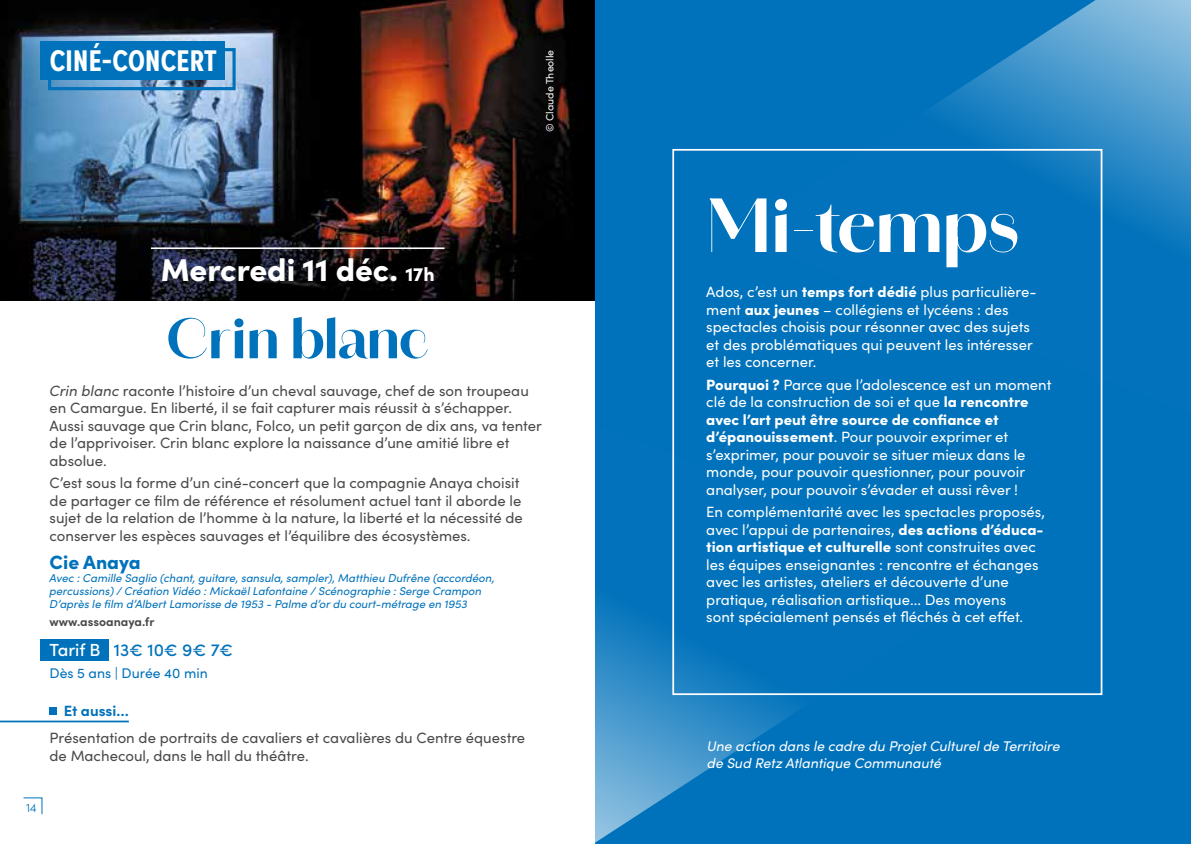
<style>
.page{position:relative;width:1191px;height:844px;background:#fff}
.page>*{position:absolute;margin:0;border:0;box-sizing:border-box;transform-origin:0 0}
.t1{font:700 70px "Amandine";color:#fff}
.t2{font:700 52.5px "Amandine";color:#0072bb}
.t3{font:900 31.5px "Sofia Pro";color:#fff}
.t4{font:700 29.93px "Sofia Pro Condensed";letter-spacing:.01em;color:#fff}
.t5{font:900 19.25px "Sofia Pro";color:#0072bb}
.t6{font:500 17.5px "Sofia Pro";color:#0072bb}
.t7{font:14.88px/17.5px "Sofia Pro";color:#fff}
.t8{font:14.88px/17.5px "Sofia Pro";color:#4a4a49}
.t9{font:700 14.88px "Sofia Pro";color:#0072bb}
.t10{font:italic 14px/16.8px "Sofia Pro";color:#fff}
.t11{font:14px "Sofia Pro";color:#0072bb}
.t12{font:700 12.25px "Sofia Pro";color:#4a4a49}
.t13{font:300 12.25px "Sofia Pro";color:#0072bb}
.t14{font:italic 11.38px/13.1px "Sofia Pro";color:#0072bb}
.t15{font:10.5px "Sofia Pro";color:#fff}
.s1{font-size:19.25px}
.s2{font-style:italic}
.s3{color:#fff}
.s4{font-weight:900}
</style>
<div class="page">
<img style="left:0;top:0;width:595px;height:300px">
<div style="left:595px;top:0;width:596px;height:843px;background:#0072bb"></div>
<hr style="left:151px;top:247px;width:293px;height:2px;background:#fff">
<div style="left:41px;top:639px;width:68px;height:22px;background:#0072bb"></div>
<hr style="left:0;top:720px;width:129px;height:2px;background:#0072bb">
<div style="left:50px;top:707px;width:7px;height:7px;background:#0072bb"></div>
<div style="left:41px;top:41px;width:184px;height:39px;background:#0072bb"></div>
<div style="left:48px;top:48px;width:188px;height:42px;border:3px solid #0072bb"></div>
<svg style="left:733px;top:0;width:458px;height:419px"></svg>
<svg style="left:595px;top:397px;width:402px;height:446px"></svg>
<div style="left:672px;top:149px;width:430px;height:545px;border:2px solid #fff"></div>
<svg style="left:23px;top:797px;width:20px;height:17px"></svg>
<h3 class="t4" style="left:50px;top:38px;width:169px">CINÉ-CONCERT</h3>
<p class="t15" style="left:542px;top:132px;width:84px;rotate:-90deg">© Claude Theolle</p>
<h3 class="t3" style="left:161px;top:245px;width:275px">Mercredi 11 déc. <span class="s1">17h</span></h3>
<h2 class="t2" style="left:166px;top:300px;width:264px">Crin blanc</h2>
<p class="t8" style="left:50px;top:381px;width:494px"><span class="s2">Crin blanc</span> raconte l’histoire d’un cheval sauvage, chef de son troupeau en Camargue. En liberté, il se fait capturer mais réussit à s’échapper.<br>Aussi sauvage que Crin blanc, Folco, un petit garçon de dix ans, va tenter de l’apprivoiser. Crin blanc explore la naissance d’une amitié libre et absolue.</p>
<p class="t8" style="left:50px;top:473px;width:475px">C’est sous la forme d’un ciné-concert que la compagnie Anaya choisit de partager ce film de référence et résolument actuel tant il aborde le sujet de la relation de l’homme à la nature, la liberté et la nécessité de conserver les espèces sauvages et l’équilibre des écosystèmes.</p>
<p class="t5" style="left:50px;top:546px;width:93px">Cie Anaya</p>
<p class="t14" style="left:50px;top:570px;width:447px">Avec : Camille Saglio (chant, guitare, sansula, sampler), Matthieu Dufrêne (accordéon, percussions) / Création Vidéo : Mickaël Lafontaine / Scénographie : Serge Crampon<br>D’après le film d’Albert Lamorisse de 1953 - Palme d’or du court-métrage en 1953</p>
<p class="t12" style="left:50px;top:612px;width:106px">www.assoanaya.fr</p>
<p class="t6" style="left:50px;top:637px;width:185px"><span class="s3">Tarif B</span> 13€ 10€ 9€ 7€</p>
<p class="t11" style="left:50px;top:663px;width:160px">Dès 5 ans | Durée 40 min</p>
<p class="t9" style="left:64px;top:698px;width:67px">Et aussi…</p>
<p class="t8" style="left:50px;top:728px;width:477px">Présentation de portraits de cavaliers et cavalières du Centre équestre de Machecoul, dans le hall du théâtre.</p>
<p class="t13" style="left:26px;top:798px;width:12px">14</p>
<h1 class="t1" style="left:706px;top:175px;width:315px">Mi-temps</h1>
<p class="t7" style="left:706px;top:282px;width:332px">Ados, c’est un <span class="s4">temps fort dédié</span> plus particulière&shy;ment <span class="s4">aux jeunes</span> – collégiens et lycéens : des spectacles choisis pour résonner avec des sujets et des problématiques qui peuvent les intéresser et les concerner.</p>
<p class="t7" style="left:706px;top:374px;width:347px"><span class="s4">Pourquoi ?</span> Parce que l’adolescence est un moment clé de la construction de soi et que <span class="s4">la rencontre avec l’art peut être source de confiance et d’épanouissement</span>. Pour pouvoir exprimer et s’exprimer, pour pouvoir se situer mieux dans le monde, pour pouvoir questionner, pour pouvoir analyser, pour pouvoir s’évader et aussi rêver !</p>
<p class="t7" style="left:706px;top:502px;width:340px">En complémentarité avec les spectacles proposés, avec l’appui de partenaires, <span class="s4">des actions d’éduca&shy;tion artistique et culturelle</span> sont construites avec les équipes enseignantes : rencontre et échanges avec les artistes, ateliers et découverte d’une pratique, réalisation artistique... Des moyens<br>sont spécialement pensés et fléchés à cet effet.</p>
<p class="t10" style="left:707px;top:736px;width:354px">Une action dans le cadre du Projet Culturel de Territoire de Sud Retz Atlantique Communauté</p>
</div>
